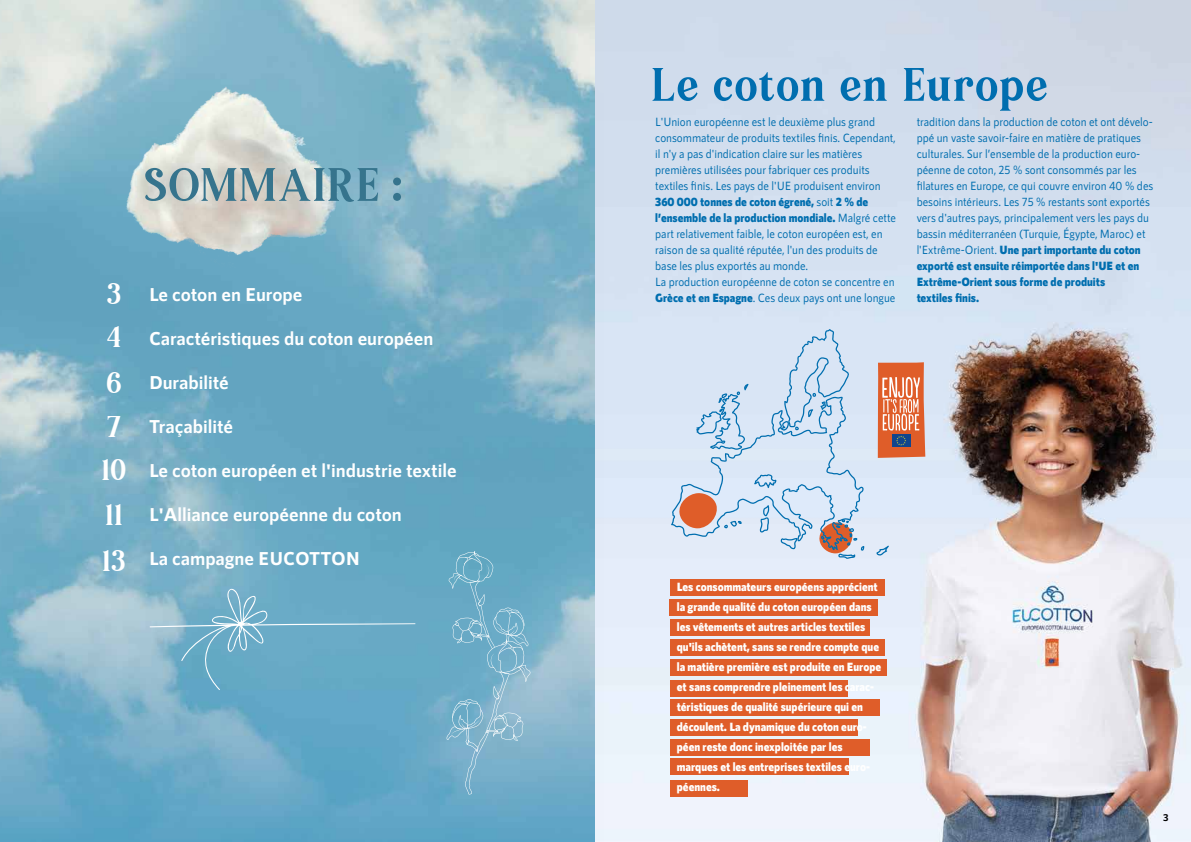
<style>
.page{position:relative;width:1191px;height:842px;background:#fff}
.page>*{position:absolute;margin:0;border:0;box-sizing:border-box;transform-origin:0 0}
.t1{font:55.5px "Pioggia";letter-spacing:.025em;color:#006eaf}
.t2{font:55.5px "Pioggia";letter-spacing:.04em;color:#36748d}
.t3{font:35.3px/44.5px "Pioggia";color:#fff}
.t4{font:700 18.7px "RNS Sanz";color:#fff}
.t5{font:500 12px/16px "RNS Sanz";color:#006eaf;scale:.92 1}
.t6{font:900 12px/20px "RNS Sanz";color:#fff;scale:.92 1}
.t7{font:700 10px "RNS Sanz";color:#000}
.s1{font-weight:900}
</style>
<div class="page">
<img style="left:0;top:0;width:595px;height:842px">
<svg style="left:149px;top:587px;width:266px;height:103px;background:#72aec8"></svg>
<svg style="left:446px;top:551px;width:84px;height:243px;background:#78b1ca"></svg>
<img style="left:114px;top:83px;width:276px;height:211px">
<img style="left:595px;top:0;width:596px;height:842px">
<svg style="left:876px;top:546px;width:13px;height:9px"></svg>
<svg style="left:671px;top:329px;width:193px;height:230px;background:#cedaea"></svg>
<svg style="left:877px;top:362px;width:48px;height:96px;background:#d97d5b"></svg>
<div style="left:670px;top:579px;width:215px;height:16px;background:#df5d29"></div>
<div style="left:669px;top:599px;width:208px;height:16px;background:#df5d29"></div>
<div style="left:670px;top:619px;width:199px;height:16px;background:#df5d29"></div>
<div style="left:670px;top:639px;width:215px;height:17px;background:#df5d29"></div>
<div style="left:670px;top:659px;width:217px;height:17px;background:#df5d29"></div>
<div style="left:670px;top:680px;width:177px;height:16px;background:#df5d29"></div>
<div style="left:670px;top:699px;width:209px;height:17px;background:#df5d29"></div>
<div style="left:670px;top:719px;width:187px;height:16px;background:#df5d29"></div>
<div style="left:670px;top:739px;width:199px;height:16px;background:#df5d29"></div>
<div style="left:670px;top:759px;width:178px;height:16px;background:#df5d29"></div>
<div style="left:670px;top:780px;width:78px;height:16px;background:#df5d29"></div>
<h1 class="t2" style="left:145px;top:165px;width:259px">SOMMAIRE :</h1>
<h2 class="t3" style="left:107px;top:275px;width:15px;line-height:42.8px">3<br>4</h2>
<h2 class="t3" style="left:102px;top:363px;width:26px">6<br>7<br>10<br>11<br>13</h2>
<h3 class="t4" style="left:149px;top:284px;width:155px">Le coton en Europe</h3>
<h3 class="t4" style="left:149px;top:328px;width:286px">Caractéristiques du coton européen</h3>
<h3 class="t4" style="left:149px;top:372px;width:81px">Durabilité</h3>
<h3 class="t4" style="left:149px;top:416px;width:85px">Traçabilité</h3>
<h3 class="t4" style="left:149px;top:460px;width:309px">Le coton européen et l'industrie textile</h3>
<h3 class="t4" style="left:149px;top:504px;width:254px">L'Alliance européenne du coton</h3>
<h3 class="t4" style="left:149px;top:548px;width:212px">La campagne EUCOTTON</h3>
<h1 class="t1" style="left:652px;top:65px;width:397px">Le coton en Europe</h1>
<p class="t5" style="left:655px;top:114px;width:263px">L'Union européenne est le deuxième plus grand consommateur de produits textiles finis. Cependant, il n'y a pas d'indication claire sur les matières premières utilisées pour fabriquer ces produits textiles finis. Les pays de l'UE produisent environ <span class="s1">360 000 tonnes de coton égrené,</span> soit <span class="s1">2 % de l’ensemble de la production mondiale.</span> Malgré cette part relativement faible, le coton européen est, en raison de sa qualité réputée, l'un des produits de base les plus exportés au monde.<br>La production européenne de coton se concentre en <span class="s1">Grèce et en Espagne</span>. Ces deux pays ont une longue</p>
<p class="t5" style="left:916px;top:114px;width:259px">tradition dans la production de coton et ont dévelo&shy;ppé un vaste savoir-faire en matière de pratiques culturales. Sur l’ensemble de la production euro&shy;péenne de coton, 25 % sont consommés par les filatures en Europe, ce qui couvre environ 40 % des besoins intérieurs. Les 75 % restants sont exportés vers d'autres pays, principalement vers les pays du bassin méditerranéen (Turquie, Égypte, Maroc) et l'Extrême-Orient. <span class="s1">Une part importante du coton exporté est ensuite réimportée dans l'UE et en Extrême-Orient sous forme de produits<br>textiles finis.</span></p>
<p class="t6" style="left:677px;top:576px;width:224px">Les consommateurs européens apprécient la grande qualité du coton européen dans les vêtements et autres articles textiles qu'ils achètent, sans se rendre compte que la matière première est produite en Europe et sans comprendre pleinement les carac&shy;téristiques de qualité supérieure qui en découlent. La dynamique du coton euro&shy;péen reste donc inexploitée par les marques et les entreprises textiles euro&shy;péennes.</p>
<p class="t7" style="left:1163px;top:811px;width:7px">3</p>
</div>
